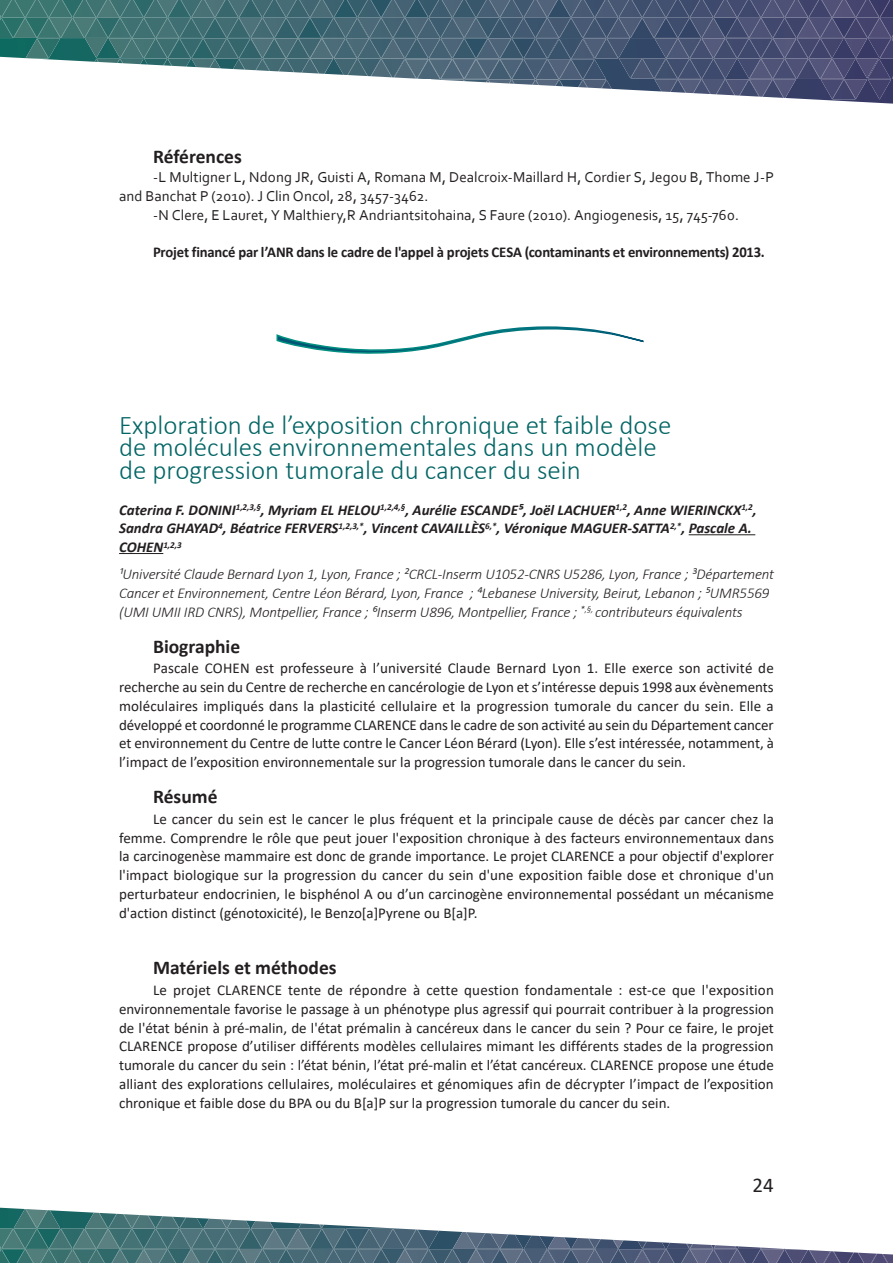
<style>
.page{position:relative;width:893px;height:1263px;background:#fff}
.page>*{position:absolute;margin:0;border:0;box-sizing:border-box;transform-origin:0 0}
.Titre_de_la_communic{font:300 27px/22.5px "Calibri";color:#046565}
.t1{font:21px "Calibri";color:#231f20}
.Sous_Titre{font:700 19.5px "Calibri";color:#231f20}
.Texte_courant{font:15px/18.8px "Calibri";color:#231f20;text-align:justify}
.Institutions_auteurs{font:italic 300 15px/18.8px "Calibri";letter-spacing:-.01em;color:#231f20}
.Texte_courant-2{font:15px/18.8px "Corbel";letter-spacing:.005em;color:#231f20}
.Auteurs{font:italic 700 15px/18.8px "Calibri";color:#231f20}
._2013{font:700 15px "Calibri";letter-spacing:-.015em;color:#231f20}
</style>
<div class="page">
<svg style="left:0;top:1207px;width:893px;height:56px"></svg>
<svg style="left:0;top:0;width:893px;height:104px"></svg>
<hr style="left:689px;top:534px;width:66px;height:1px;background:#231f20">
<hr style="left:119px;top:553px;width:44px;height:1px;background:#231f20">
<svg style="left:276px;top:326px;width:368px;height:28px"></svg>
<p class="Sous_Titre" style="left:153px;top:143px;width:90px">Références</p>
<p class="Texte_courant-2" style="left:119px;top:167px;width:656px;text-indent:34px">-L Multigner L, Ndong JR, Guisti A, Romana M, Dealcroix-Maillard H, Cordier S, Jegou B, Thome J-P and Banchat P (2010). J Clin Oncol, 28, 3457-3462.</p>
<p class="Texte_courant-2" style="left:153px;top:205px;width:587px">-N Clere, E Lauret, Y Malthiery,R Andriantsitohaina, S Faure (2010). Angiogenesis, 15, 745-760.</p>
<p class="_2013" style="left:153px;top:242px;width:613px">Projet financé par l’ANR dans le cadre de l'appel à projets CESA (contaminants et environnements) 2013.</p>
<p class="Titre_de_la_communic" style="left:119px;top:413px;width:554px">Exploration de l’exposition chronique et faible dose de molécules environnementales dans un modèle de progression tumorale du cancer du sein</p>
<p class="Auteurs" style="left:119px;top:500px;width:639px">Caterina F. DONINI<sup>1,2,3,§</sup>, Myriam EL HELOU<sup>1,2,4,§</sup>, Aurélie ESCANDE⁵, Joël LACHUER<sup>1,2</sup>, Anne WIERINCKX<sup>1,2</sup>,<br>Sandra GHAYAD<sup>4</sup>, Béatrice FERVERS<sup>1,2,3,*</sup>, Vincent CAVAILLÈS<sup>6,*</sup>, Véronique MAGUER-SATTA<sup>2,*</sup>, Pascale A.<br>COHEN<sup>1,2,3</sup></p>
<p class="Institutions_auteurs" style="left:119px;top:565px;width:657px">¹Université Claude Bernard Lyon 1, Lyon, France ; ²CRCL-Inserm U1052-CNRS U5286, Lyon, France ; ³Département<br>Cancer et Environnement, Centre Léon Bérard, Lyon, France ; ⁴Lebanese University, Beirut, Lebanon ; ⁵UMR5569 (UMI UMII IRD CNRS), Montpellier, France ; ⁶Inserm U896, Montpellier, France ; <sup>*,§,</sup> contributeurs équivalents</p>
<p class="Sous_Titre" style="left:153px;top:632px;width:89px">Biographie</p>
<p class="Texte_courant" style="left:119px;top:659px;width:656px;text-indent:34px">Pascale COHEN est professeure à l’université Claude Bernard Lyon 1. Elle exerce son activité de recherche au sein du Centre de recherche en cancérologie de Lyon et s’intéresse depuis 1998 aux évènements moléculaires impliqués dans la plasticité cellulaire et la progression tumorale du cancer du sein. Elle a développé et coordonné le programme CLARENCE dans le cadre de son activité au sein du Département cancer et environnement du Centre de lutte contre le Cancer Léon Bérard (Lyon). Elle s’est intéressée, notamment, à l’impact de l’exposition environnementale sur la progression tumorale dans le cancer du sein.</p>
<p class="Sous_Titre" style="left:153px;top:783px;width:66px">Résumé</p>
<p class="Texte_courant" style="left:119px;top:809px;width:656px;text-indent:34px">Le cancer du sein est le cancer le plus fréquent et la principale cause de décès par cancer chez la femme. Comprendre le rôle que peut jouer l'exposition chronique à des facteurs environnementaux dans la carcinogenèse mammaire est donc de grande importance. Le projet CLARENCE a pour objectif d'explorer l'impact biologique sur la progression du cancer du sein d'une exposition faible dose et chronique d'un perturbateur endocrinien, le bisphénol A ou d’un carcinogène environnemental possédant un mécanisme d'action distinct (génotoxicité), le Benzo[a]Pyrene ou B[a]P.</p>
<p class="Sous_Titre" style="left:153px;top:954px;width:185px">Matériels et méthodes</p>
<p class="Texte_courant" style="left:119px;top:980px;width:656px;text-indent:34px">Le projet CLARENCE tente de répondre à cette question fondamentale : est-ce que l'exposition environnementale favorise le passage à un phénotype plus agressif qui pourrait contribuer à la progression de l'état bénin à pré-malin, de l'état prémalin à cancéreux dans le cancer du sein ? Pour ce faire, le projet CLARENCE propose d’utiliser différents modèles cellulaires mimant les différents stades de la progression tumorale du cancer du sein : l’état bénin, l’état pré-malin et l’état cancéreux. CLARENCE propose une étude alliant des explorations cellulaires, moléculaires et génomiques afin de décrypter l’impact de l’exposition chronique et faible dose du BPA ou du B[a]P sur la progression tumorale du cancer du sein.</p>
<h2 class="t1" style="left:753px;top:1170px;width:23px">24</h2>
</div>
